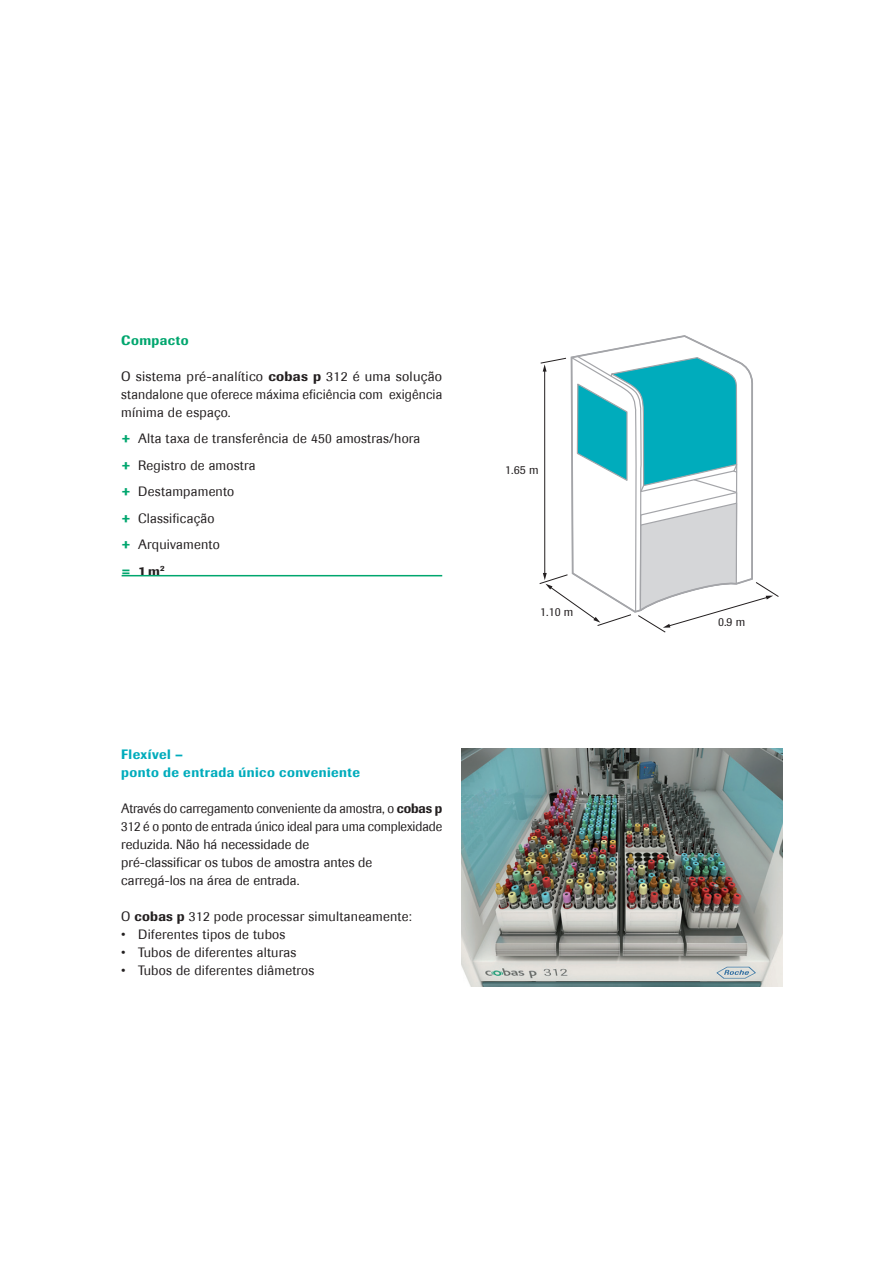
<style>
.page{position:relative;width:893px;height:1263px;background:#fff}
.page>*{position:absolute;margin:0;border:0;box-sizing:border-box;transform-origin:0 0}
._3_Body_text{font:13.5px/18px "Imago";letter-spacing:.015em;color:#231f20;text-align:justify}
._3_Body_text-2{font:13.5px/18px "Imago";letter-spacing:.015em;color:#231f20;text-align:justify;scale:.95 1}
._3_Body_text-3{font:500 13.5px/18px "Imago Pro";letter-spacing:.03em;color:#00acbc}
._3_Body_text-4{font:500 13.5px "Imago Pro";letter-spacing:.03em;color:#00a66e}
._3_Body_text-5{font:500 13.5px "Imago Pro";color:#231f20}
.t1{font:12px "Imago";color:#231f20}
.s1{font-family:"Imago Pro"}
.s2{font-family:"Imago Pro";font-weight:500}
.s3{font-family:"Imago Pro";font-weight:500;color:#00a66e}
.s4{color:#00a66e}
</style>
<div class="page">
<img style="left:461px;top:748px;width:321px;height:238px">
<hr style="left:122px;top:575px;width:320px;height:1px;background:#00a66e">
<svg style="left:570px;top:335px;width:160px;height:22px"></svg>
<svg style="left:539px;top:357px;width:240px;height:276px"></svg>
<p class="_3_Body_text-4" style="left:121px;top:331px;width:69px">Compacto</p>
<p class="_3_Body_text" style="left:121px;top:367px;width:323px"><span class="s1">O</span> sistema pré-analítico <span class="s2">cobas p</span> 312 é uma solução standalone que oferece máxima eficiência com exigência mínima de espaço.</p>
<p class="_3_Body_text" style="left:121px;top:430px;width:301px"><span class="s3">+</span> Alta taxa de transferência de 450 amostras/hora</p>
<p class="_3_Body_text" style="left:121px;top:456px;width:136px"><span class="s3">+</span> Registro de amostra</p>
<p class="_3_Body_text" style="left:121px;top:483px;width:115px"><span class="s3">+</span> Destampamento</p>
<p class="_3_Body_text" style="left:121px;top:509px;width:95px"><span class="s3">+</span> Classificação</p>
<p class="_3_Body_text" style="left:121px;top:536px;width:100px"><span class="s3">+</span> Arquivamento</p>
<p class="_3_Body_text-5" style="left:121px;top:562px;width:45px"><span class="s4">=</span> 1m<sup>2</sup></p>
<p class="_3_Body_text-3" style="left:121px;top:745px;width:240px">Flexível –<br>ponto de entrada único conveniente</p>
<p class="_3_Body_text-2" style="left:121px;top:799px;width:339px">Através do carregamento conveniente da amostra, o <span class="s2">cobas p </span>312 é o ponto de entrada único ideal para uma complexidade reduzida. Não há necessidade de</p>
<p class="_3_Body_text" style="left:121px;top:853px;width:253px">pré-classificar os tubos de amostra antes de</p>
<p class="_3_Body_text" style="left:121px;top:871px;width:180px">carregá-los na área de entrada.</p>
<p class="_3_Body_text" style="left:121px;top:907px;width:292px"><span class="s1">O</span> <span class="s2">cobas p</span> 312 pode processar simultaneamente:</p>
<p class="_3_Body_text" style="left:121px;top:925px;width:166px">• Diferentes tipos de tubos</p>
<p class="_3_Body_text" style="left:121px;top:943px;width:177px">• Tubos de diferentes alturas</p>
<p class="_3_Body_text" style="left:121px;top:961px;width:195px">• Tubos de diferentes diâmetros</p>
<p class="t1" style="left:505px;top:463px;width:35px">1.65 m</p>
<p class="t1" style="left:540px;top:604px;width:35px">1.10 m</p>
<p class="t1" style="left:718px;top:614px;width:29px">0.9 m</p>
</div>
